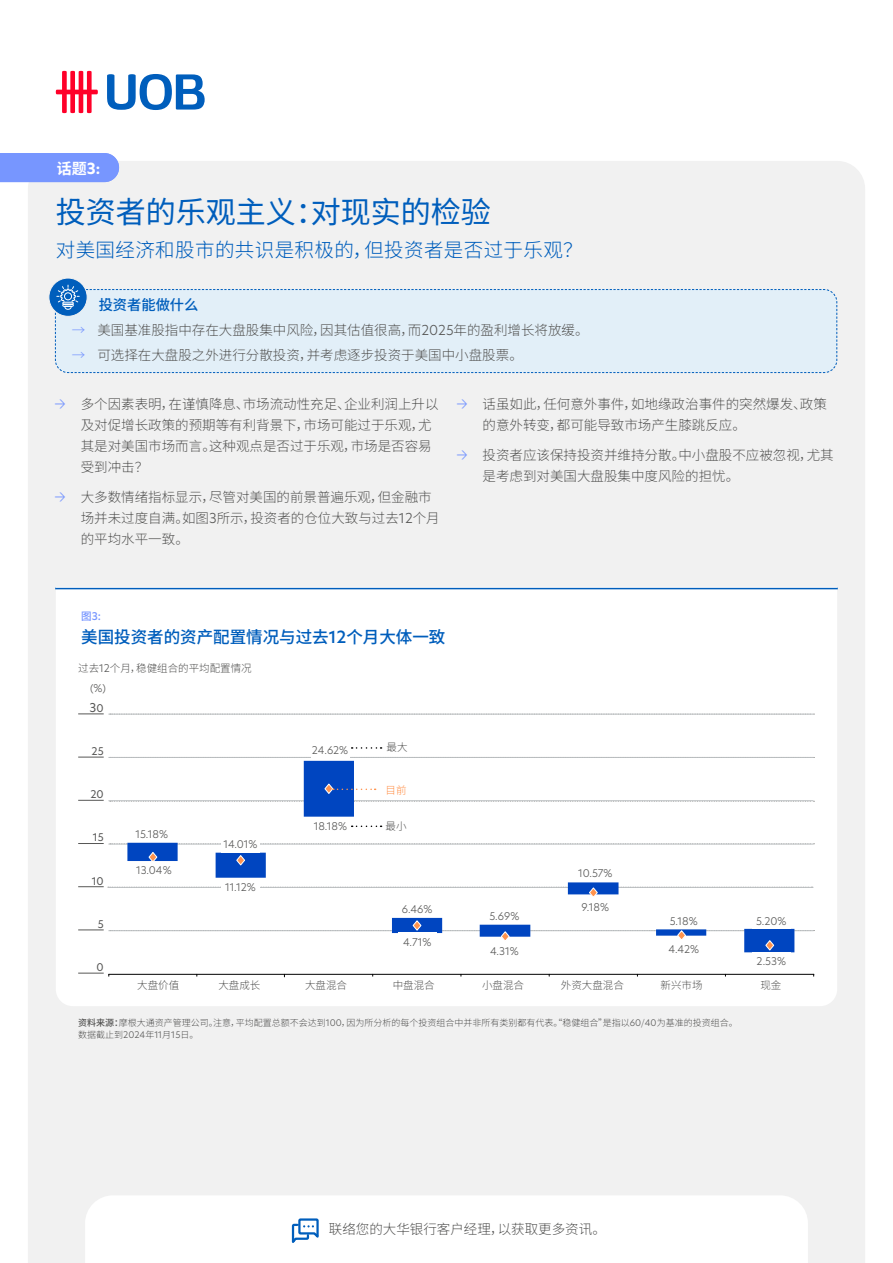
<style>
.page{position:relative;width:893px;height:1263px;background:#fff}
.page>*{position:absolute;margin:0;border:0;box-sizing:border-box;transform-origin:0 0}
.t1{font:30px "Noto Sans SC";color:#005ebc}
.t2{font:300 19.5px "Noto Sans SC";letter-spacing:.02em;color:#005ebc}
.t3{font:500 16.5px "Noto Sans SC";color:#005ebc}
.t4{font:700 15px "New Hero";color:#fff}
.t5{font:700 15px "Noto Sans SC";color:#fff}
.t6{font:500 14.25px "Noto Sans SC";color:#005ebc}
.t7{font:300 13.5px/21px "Noto Sans SC";color:#575756}
.t8{font:12px "New Hero";color:#575756}
.t9{font:300 10.5px "New Hero";color:#575756}
.t10{font:300 10.5px "Noto Sans SC";color:#575756}
.t11{font:10.5px "New Hero";color:#575756}
.t12{font:500 10.5px "Noto Sans SC";color:#7796ff}
.t13{font:300 10.5px "Noto Sans SC";color:#ff934d}
.t14{font:300 9px/12px "Noto Sans SC";color:#575756}
.s1{font-family:"New Hero"}
.s2{color:#7796ff}
.s3{font-family:"New Hero";color:#7796ff}
.s4{font-size:10.5px}
.s5{font-weight:500}
</style>
<div class="page">
<svg style="left:56px;top:71px;width:42px;height:42px"></svg>
<svg style="left:107px;top:74px;width:98px;height:36px"></svg>
<div style="left:28px;top:161px;width:837px;height:1102px;background:#f1f1f1"></div>
<svg style="left:85px;top:1195px;width:723px;height:68px"></svg>
<svg style="left:291px;top:1217px;width:29px;height:31px"></svg>
<div style="left:0;top:153px;width:119px;height:29px;background:#7796ff"></div>
<svg style="left:56px;top:587px;width:781px;height:419px"></svg>
<hr style="left:55px;top:588px;width:783px;height:1px;background:#005ebc">
<svg style="left:78px;top:714px;width:26px;height:1px"></svg>
<svg style="left:78px;top:757px;width:26px;height:1px"></svg>
<svg style="left:78px;top:800px;width:26px;height:1px"></svg>
<svg style="left:78px;top:843px;width:26px;height:1px"></svg>
<svg style="left:78px;top:930px;width:26px;height:1px"></svg>
<svg style="left:110px;top:801px;width:704px;height:1px"></svg>
<svg style="left:110px;top:843px;width:704px;height:1px"></svg>
<hr style="left:109px;top:974px;width:705px;height:1px;background:#000">
<svg style="left:78px;top:973px;width:31px;height:3px"></svg>
<hr style="left:108px;top:714px;width:705px;height:1px;background:#b8bcbe">
<hr style="left:108px;top:757px;width:705px;height:1px;background:#b8bcbe">
<hr style="left:108px;top:800px;width:705px;height:1px;background:#b8bcbe">
<hr style="left:108px;top:844px;width:705px;height:1px;background:#b8bcbe">
<hr style="left:108px;top:887px;width:705px;height:1px;background:#b8bcbe">
<hr style="left:108px;top:930px;width:705px;height:1px;background:#b8bcbe">
<svg style="left:127px;top:761px;width:667px;height:191px"></svg>
<svg style="left:149px;top:852px;width:8px;height:10px"></svg>
<svg style="left:236px;top:855px;width:9px;height:10px"></svg>
<svg style="left:78px;top:886px;width:734px;height:12px"></svg>
<svg style="left:110px;top:920px;width:704px;height:30px"></svg>
<div style="left:311px;top:741px;width:38px;height:17px;background:#fff"></div>
<div style="left:221px;top:836px;width:39px;height:17px;background:#fff"></div>
<div style="left:398px;top:900px;width:38px;height:17px;background:#fff"></div>
<div style="left:485px;top:907px;width:39px;height:17px;background:#fff"></div>
<div style="left:576px;top:864px;width:38px;height:17px;background:#fff"></div>
<div style="left:665px;top:912px;width:38px;height:17px;background:#fff"></div>
<div style="left:752px;top:912px;width:38px;height:17px;background:#fff"></div>
<div style="left:378px;top:738px;width:38px;height:17px;background:#fff"></div>
<div style="left:377px;top:781px;width:38px;height:17px;background:#fff"></div>
<div style="left:377px;top:817px;width:38px;height:17px;background:#fff"></div>
<div style="left:311px;top:817px;width:39px;height:17px;background:#fff"></div>
<div style="left:221px;top:879px;width:39px;height:17px;background:#fff"></div>
<div style="left:398px;top:933px;width:38px;height:17px;background:#fff"></div>
<div style="left:485px;top:942px;width:39px;height:17px;background:#fff"></div>
<div style="left:576px;top:898px;width:38px;height:17px;background:#fff"></div>
<div style="left:665px;top:940px;width:38px;height:17px;background:#fff"></div>
<div style="left:752px;top:952px;width:38px;height:17px;background:#fff"></div>
<svg style="left:352px;top:747px;width:30px;height:2px"></svg>
<svg style="left:352px;top:825px;width:30px;height:2px"></svg>
<svg style="left:325px;top:784px;width:51px;height:10px"></svg>
<div style="left:49px;top:278px;width:38px;height:38px;background:#005ebc;border-radius:50%"></div>
<div style="left:49px;top:278px;width:39px;height:39px;border:1px solid #f1f1f1;border-radius:50%"></div>
<svg style="left:55px;top:284px;width:782px;height:89px;background:#dbeaf5"></svg>
<p class="t5" style="left:57px;top:160px;width:40px">话题<span class="s1">3</span></p>
<p class="t4" style="left:36px;top:158px;width:66px">TOPIC 2:</p>
<h1 class="t1" style="left:56px;top:195px;width:436px">投资者的乐观主义：对现实的检验</h1>
<h2 class="t2" style="left:56px;top:239px;width:528px">对美国经济和股市的共识是积极的，但投资者是否过于乐观？</h2>
<p class="t6" style="left:99px;top:297px;width:101px">投资者能做什么</p>
<p class="t7" style="left:72px;top:319px;width:518px"><span class="s2">→</span> 美国基准股指中存在大盘股集中风险，因其估值很高，而<span class="s1">2025</span>年的盈利增长将放缓。</p>
<p class="t7" style="left:72px;top:345px;width:452px"><span class="s2">→</span> 可选择在大盘股之外进行分散投资，并考虑逐步投资于美国中小盘股票。</p>
<p class="t7" style="left:81px;top:394px;width:359px;text-indent:-26px"><span class="s3">→</span> 多个因素表明，在谨慎降息、市场流动性充足、企业利润上升以及对促增长政策的预期等有利背景下，市场可能过于乐观，尤其是对美国市场而言。这种观点是否过于乐观，市场是否容易受到冲击？</p>
<p class="t7" style="left:81px;top:487px;width:360px;text-indent:-26px"><span class="s3">→</span> 大多数情绪指标显示，尽管对美国的前景普遍乐观，但金融市场并未过度自满。如图<span class="s1">3</span>所示，投资者的仓位大致与过去<span class="s1">12</span>个月的平均水平一致。</p>
<p class="t7" style="left:483px;top:394px;width:346px;text-indent:-26px"><span class="s3">→</span> 话虽如此，任何意外事件，如地缘政治事件的突然爆发、政策的意外转变，都可能导致市场产生膝跳反应。</p>
<p class="t7" style="left:483px;top:445px;width:352px;text-indent:-26px"><span class="s3">→</span> 投资者应该保持投资并维持分散。中小盘股不应被忽视，尤其是考虑到对美国大盘股集中度风险的担忧。</p>
<p class="t12" style="left:81px;top:610px;width:21px">图<span class="s1">3</span>:</p>
<p class="t3" style="left:81px;top:628px;width:366px">美国投资者的资产配置情况与过去<span class="s1">12</span>个月大体一致</p>
<p class="t10" style="left:78px;top:662px;width:175px">过去<span class="s1">12</span>个月，稳健组合的平均配置情况</p>
<p class="t9" style="left:90px;top:681px;width:17px">(%)</p>
<p class="t8" style="left:90px;top:699px;width:16px">3<span class="s4">0</span></p>
<p class="t11" style="left:92px;top:744px;width:14px">25</p>
<p class="t11" style="left:90px;top:787px;width:15px">20</p>
<p class="t11" style="left:93px;top:830px;width:12px">15</p>
<p class="t11" style="left:92px;top:874px;width:13px">10</p>
<p class="t11" style="left:98px;top:917px;width:7px">5</p>
<p class="t11" style="left:97px;top:960px;width:9px">0</p>
<p class="t9" style="left:135px;top:827px;width:34px">15.18%</p>
<p class="t9" style="left:136px;top:862px;width:37px">13.04%</p>
<p class="t9" style="left:223px;top:837px;width:36px">14.01%</p>
<p class="t9" style="left:225px;top:880px;width:32px">11.12%</p>
<p class="t9" style="left:312px;top:743px;width:38px">24.62%</p>
<p class="t9" style="left:314px;top:819px;width:35px">18.18%</p>
<p class="t10" style="left:387px;top:741px;width:22px">最大</p>
<p class="t13" style="left:385px;top:784px;width:22px">目前</p>
<p class="t10" style="left:385px;top:820px;width:22px">最小</p>
<p class="t9" style="left:402px;top:901px;width:32px">6.46%</p>
<p class="t9" style="left:403px;top:934px;width:30px">4.71%</p>
<p class="t9" style="left:489px;top:908px;width:31px">5.69%</p>
<p class="t9" style="left:490px;top:944px;width:30px">4.31%</p>
<p class="t9" style="left:578px;top:866px;width:36px">10.57%</p>
<p class="t9" style="left:581px;top:899px;width:29px">9.18%</p>
<p class="t9" style="left:670px;top:913px;width:30px">5.18%</p>
<p class="t9" style="left:756px;top:913px;width:32px">5.20%</p>
<p class="t9" style="left:668px;top:942px;width:32px">4.42%</p>
<p class="t9" style="left:757px;top:954px;width:31px">2.53%</p>
<p class="t10" style="left:137px;top:979px;width:43px">大盘价值</p>
<p class="t10" style="left:218px;top:979px;width:43px">大盘成长</p>
<p class="t10" style="left:305px;top:979px;width:43px">大盘混合</p>
<p class="t10" style="left:393px;top:979px;width:43px">中盘混合</p>
<p class="t10" style="left:482px;top:979px;width:43px">小盘混合</p>
<p class="t10" style="left:561px;top:979px;width:64px">外资大盘混合</p>
<p class="t10" style="left:661px;top:979px;width:43px">新兴市场</p>
<p class="t10" style="left:760px;top:979px;width:22px">现金</p>
<p class="t14" style="left:78px;top:1017px;width:661px"><span class="s5">资料来源：</span>摩根大通资产管理公司。注意，平均配置总额不会达到<span class="s1">100</span>，因为所分析的每个投资组合中并非所有类别都有代表。“稳健组合”是指以<span class="s1">60</span>/<span class="s1">40</span>为基准的投资组合。数据截止到<span class="s1">2024</span>年<span class="s1">11</span>月<span class="s1">15</span>日。</p>
<p class="t7" style="left:329px;top:1218px;width:278px">联络您的大华银行客户经理，以获取更多资讯。</p>
</div>
